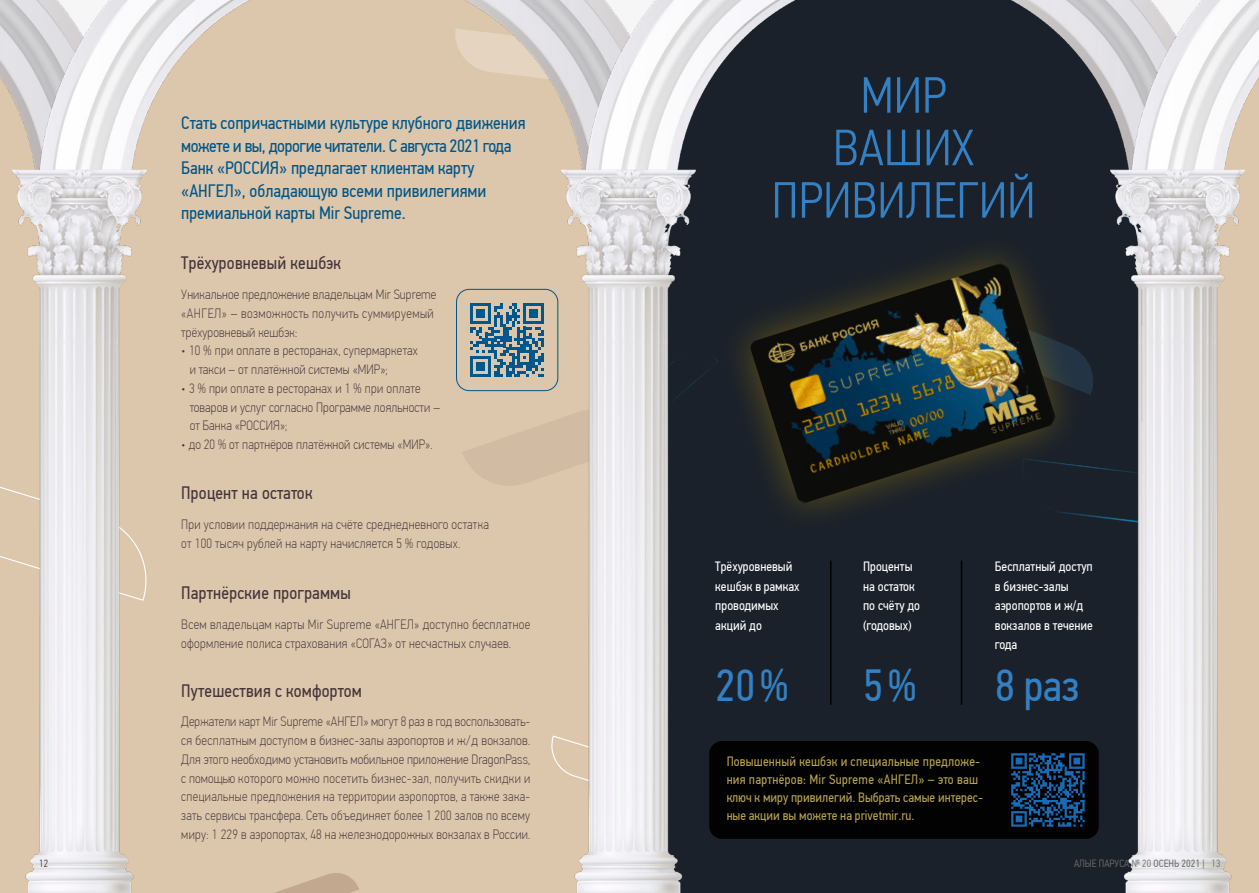
<style>
.page{position:relative;width:1259px;height:893px;background:#fff}
.page>*{position:absolute;margin:0;border:0;box-sizing:border-box;transform-origin:0 0}
.t1{font:300 51px/52.5px "PF Din Text Cond Pro";letter-spacing:.005em;color:#3381c4;text-align:center}
.t2{font:45px "PF Din Text Cond Pro";color:#3381c4}
.t3{font:18px/22.5px "PF Din Text Cond Pro";color:#005688}
.t4{font:18px "PF Din Text Cond Pro";letter-spacing:.01em;color:#43353a}
.t5{font:100 13.5px/18.8px "PF Din Text Cond Pro";letter-spacing:.02em;color:#43353a}
.t6{font:13.5px/18px "PF Din Text Cond Pro";letter-spacing:.01em;color:#e4c964}
.t7{font:13.5px/19.5px "PF Din Text Cond Pro";color:#fff}
.t8{font:300 10.5px "PF Din Text Cond Pro";letter-spacing:.005em;color:#706f6f}
.t9{font:300 10.5px "PF Din Text Cond Pro";color:#43353a}
.s1{font-weight:400}
</style>
<div class="page">
<div style="left:1196px;top:0;width:63px;height:893px;background:#dcc6ac"></div>
<div style="left:0;top:0;width:629px;height:893px;background:#dcc6ac"></div>
<div style="left:629px;top:0;width:546px;height:893px;background:#1b212a"></div>
<div style="left:709px;top:741px;width:389px;height:98px;background:#020203;border-radius:13px"></div>
<img style="left:0;top:0;width:38px;height:169px">
<img style="left:38px;top:0;width:546px;height:173px">
<img style="left:584px;top:0;width:546px;height:173px">
<img style="left:1130px;top:0;width:129px;height:173px">
<hr style="left:830px;top:561px;width:1px;height:144px;background:#020203">
<hr style="left:960px;top:561px;width:2px;height:144px;background:#020203">
<svg style="left:1011px;top:753px;width:73px;height:74px"></svg>
<svg style="left:551px;top:735px;width:10px;height:34px"></svg>
<img style="left:12px;top:169px;width:134px;height:724px">
<svg style="left:274px;top:873px;width:85px;height:20px"></svg>
<svg style="left:463px;top:419px;width:98px;height:66px"></svg>
<img style="left:561px;top:169px;width:134px;height:724px">
<img style="left:1110px;top:169px;width:134px;height:724px">
<svg style="left:704px;top:253px;width:397px;height:265px"></svg>
<img style="left:748px;top:261px;width:309px;height:244px">
<svg style="left:470px;top:303px;width:74px;height:74px"></svg>
<div style="left:456px;top:289px;width:102px;height:102px;border:1px solid #005789;border-radius:13px"></div>
<h3 class="t3" style="left:181px;top:112px;width:346px">Стать сопричастными культуре клубного движения можете и вы, дорогие читатели. С августа 2021 года Банк «РОССИЯ» предлагает клиентам карту «АНГЕЛ», обладающую всеми привилегиями премиальной карты Mir Supreme.</h3>
<h3 class="t4" style="left:181px;top:252px;width:161px">Трёхуровневый кешбэк</h3>
<p class="t5" style="left:181px;top:285px;width:257px">Уникальное предложение владельцам Mir Supreme «АНГЕЛ» – возможность получить суммируемый трёхуровневый кешбэк:</p>
<p class="t5" style="left:190px;top:341px;width:230px;text-indent:-8px">• 10 % при оплате в ресторанах, супермаркетах и такси – от платёжной системы «МИР»;</p>
<p class="t5" style="left:190px;top:379px;width:252px;text-indent:-8px">• 3 % при оплате в ресторанах и 1 % при оплате товаров и услуг согласно Программе лояльности – от Банка «РОССИЯ»;</p>
<p class="t5" style="left:181px;top:435px;width:253px">• до 20 % от партнёров платёжной системы «МИР».</p>
<h3 class="t4" style="left:181px;top:482px;width:133px">Процент на остаток</h3>
<p class="t5" style="left:181px;top:515px;width:309px">При условии поддержания на счёте среднедневного остатка от 100 тысяч рублей на карту начисляется 5 % годовых.</p>
<h3 class="t4" style="left:181px;top:582px;width:171px">Партнёрские программы</h3>
<p class="t5" style="left:181px;top:615px;width:350px">Всем владельцам карты Mir Supreme «АНГЕЛ» доступно бесплатное оформление полиса страхования «СОГАЗ» от несчастных случаев.</p>
<h3 class="t4" style="left:181px;top:680px;width:182px">Путешествия с комфортом</h3>
<p class="t5" style="left:181px;top:712px;width:350px;text-align:justify">Держатели карт Mir Supreme «АНГЕЛ» могут 8 раз в год воспользовать&shy;ся бесплатным доступом в бизнес-залы аэропортов и ж/д вокзалов.<br>Для этого необходимо установить мобильное приложение DragonPass, с помощью которого можно посетить бизнес-зал, получить скидки и специальные предложения на территории аэропортов, а также зака&shy;зать сервисы трансфера. Сеть объединяет более 1 200 залов по всему миру: 1 229 в аэропортах, 48 на железнодорожных вокзалах в России.</p>
<h1 class="t1" style="left:771px;top:69px;width:265px">МИР<br>ВАШИХ<br>ПРИВИЛЕГИЙ</h1>
<p class="t7" style="left:715px;top:557px;width:86px">Трёхуровневый кешбэк в рамках проводимых акций до</p>
<p class="t7" style="left:863px;top:557px;width:58px">Проценты на остаток по счёту до (годовых)</p>
<p class="t7" style="left:995px;top:557px;width:99px">Бесплатный доступ в бизнес-залы аэропортов и ж/д вокзалов в течение года</p>
<h2 class="t2" style="left:715px;top:659px;width:74px">20%</h2>
<h2 class="t2" style="left:863px;top:659px;width:55px">5%</h2>
<h2 class="t2" style="left:995px;top:659px;width:86px">8 раз</h2>
<p class="t6" style="left:726px;top:753px;width:258px">Повышенный кешбэк и специальные предложе&shy;ния партнёров: Mir Supreme «АНГЕЛ» – это ваш ключ к миру привилегий. Выбрать самые интерес&shy;ные акции вы можете на privetmir.ru.</p>
<p class="t9" style="left:39px;top:858px;width:10px">12</p>
<p class="t8" style="left:1074px;top:858px;width:148px">АЛЫЕ ПАРУСА № 20 <span class="s1">ОСЕНЬ 2021 |</span> 13</p>
</div>
